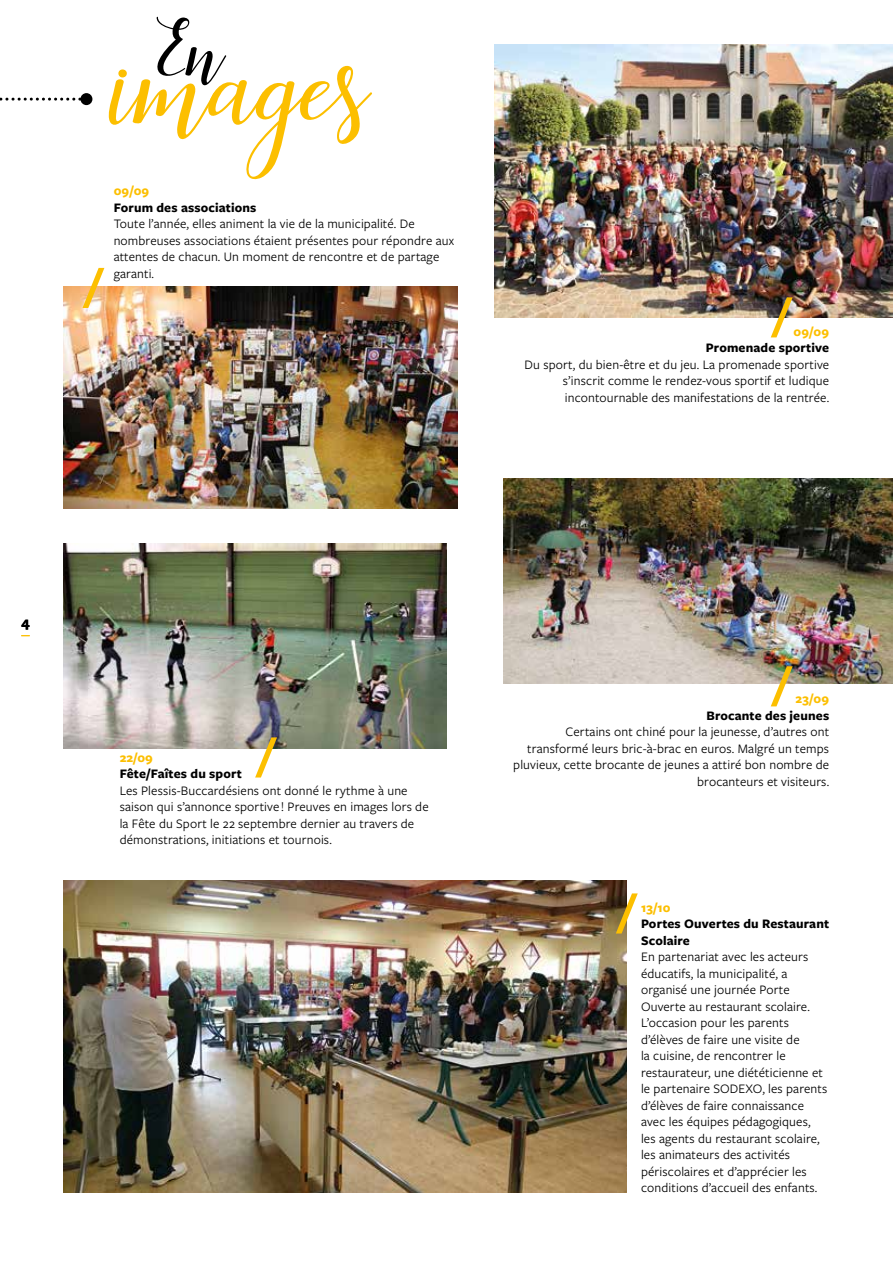
<style>
.page{position:relative;width:893px;height:1263px;background:#fff}
.page>*{position:absolute;margin:0;border:0;box-sizing:border-box;transform-origin:0 0}
.t1{font:131.4px "Faranisa Script";color:#fcbf00}
.t2{font:700 15px "Freight Sans Pro";color:#000}
.t3{font:13.5px/16.5px "Freight Sans Pro";letter-spacing:.01em;color:#000}
.t4{font:700 13.5px/16.5px "Freight Sans Pro";letter-spacing:.01em;color:#000}
.t5{font:700 13.5px "Freight Sans Pro";letter-spacing:.01em;color:#fcbf00}
</style>
<div class="page">
<img style="left:64px;top:881px;width:563px;height:312px">
<img style="left:64px;top:287px;width:394px;height:221px">
<img style="left:64px;top:544px;width:382px;height:204px">
<img style="left:504px;top:479px;width:389px;height:204px">
<img style="left:495px;top:45px;width:398px;height:272px">
<svg style="left:771px;top:666px;width:22px;height:40px"></svg>
<svg style="left:616px;top:893px;width:22px;height:40px"></svg>
<svg style="left:255px;top:737px;width:22px;height:40px"></svg>
<svg style="left:63px;top:267px;width:41px;height:47px"></svg>
<svg style="left:771px;top:297px;width:22px;height:40px"></svg>
<svg style="left:0;top:98px;width:80px;height:3px"></svg>
<div style="left:80px;top:93px;width:12px;height:12px;background:#000;border-radius:50%"></div>
<h1 class="t1" style="left:114px;top:2px;width:258px"><sup>En</sup>images</h1>
<p class="t5" style="left:114px;top:181px;width:37px">09/09</p>
<p class="t4" style="left:114px;top:198px;width:144px">Forum des associations</p>
<p class="t3" style="left:114px;top:215px;width:342px">Toute l’année, elles animent la vie de la municipalité. De nombreuses associations étaient présentes pour répondre aux attentes de chacun. Un moment de rencontre et de partage garanti.</p>
<p class="t5" style="left:794px;top:322px;width:37px">09/09</p>
<p class="t4" style="left:706px;top:339px;width:125px">Promenade sportive</p>
<p class="t3" style="left:563px;top:356px;width:268px;text-align:justify;text-indent:-38px">Du sport, du bien-être et du jeu. La promenade sportive s’inscrit comme le rendez-vous sportif et ludique incontournable des manifestations de la rentrée.</p>
<p class="t2" style="left:21px;top:612px;width:10px">4</p>
<p class="t5" style="left:120px;top:748px;width:35px">22/09</p>
<p class="t4" style="left:120px;top:765px;width:124px">Fête/Faîtes du sport</p>
<p class="t3" style="left:120px;top:782px;width:310px">Les Plessis-Buccardésiens ont donné le rythme à une saison qui s’annonce sportive ! Preuves en images lors de la Fête du Sport le 22 septembre dernier au travers de démonstrations, initiations et tournois.</p>
<p class="t5" style="left:796px;top:689px;width:35px">23/09</p>
<p class="t4" style="left:706px;top:706px;width:124px">Brocante des jeunes</p>
<p class="t3" style="left:513px;top:723px;width:317px;text-align:right">Certains ont chiné pour la jeunesse, d’autres ont transformé leurs bric-à-brac en euros. Malgré un temps pluvieux, cette brocante de jeunes a attiré bon nombre de brocanteurs et visiteurs.</p>
<p class="t5" style="left:641px;top:898px;width:31px">13/10</p>
<p class="t4" style="left:641px;top:915px;width:190px">Portes Ouvertes du Restaurant<br>Scolaire</p>
<p class="t3" style="left:641px;top:948px;width:188px">En partenariat avec les acteurs éducatifs, la municipalité, a organisé une journée Porte<br>Ouverte au restaurant scolaire.<br>L’occasion pour les parents d’élèves de faire une visite de<br>la cuisine, de rencontrer le restaurateur, une diététicienne et le partenaire SODEXO, les parents d’élèves de faire connaissance avec les équipes pédagogiques, les agents du restaurant scolaire, les animateurs des activités périscolaires et d’apprécier les conditions d’accueil des enfants.</p>
</div>
